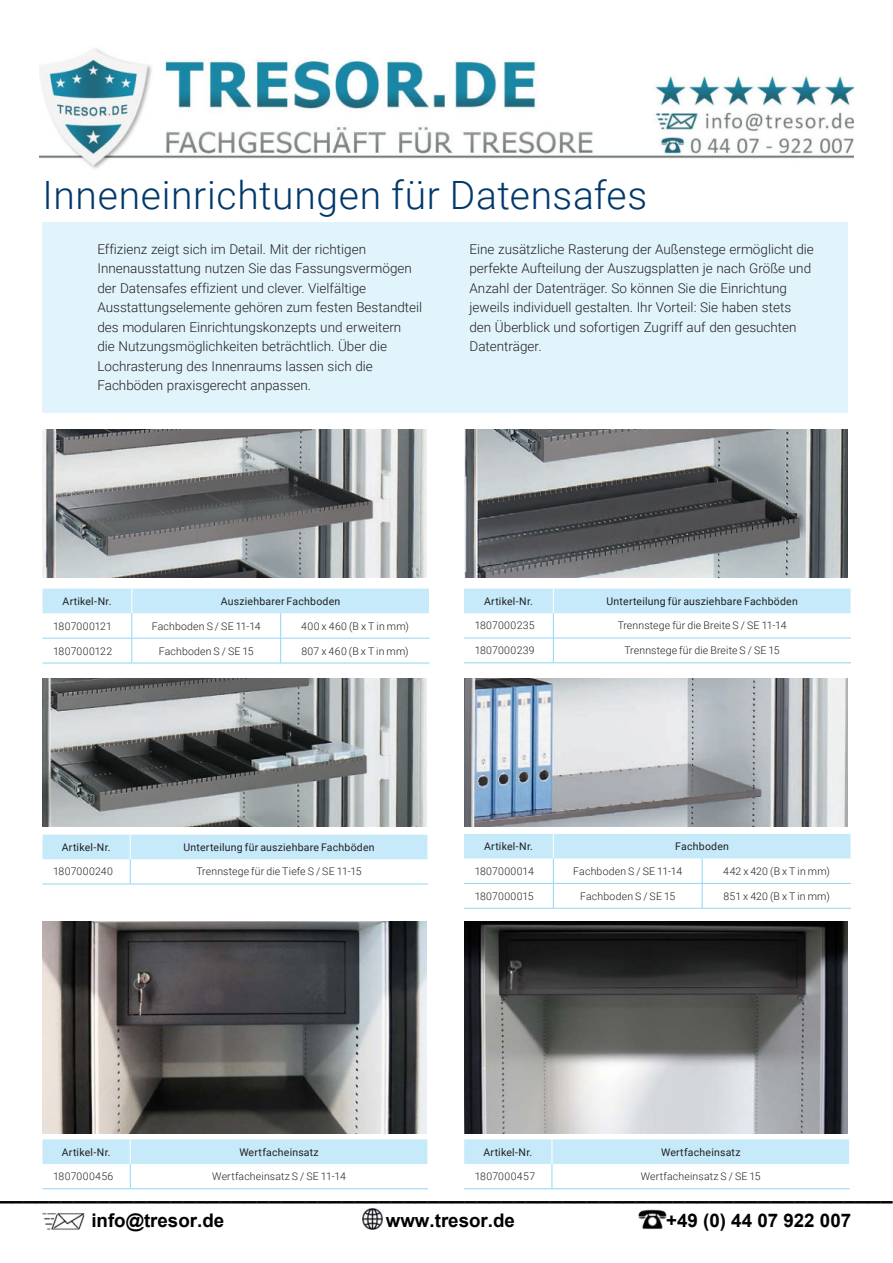
<style>
.page{position:relative;width:893px;height:1263px;background:#fff}
.page>*{position:absolute;margin:0;border:0;box-sizing:border-box;transform-origin:0 0}
.t1{font:300 39px "Roboto";letter-spacing:.02em;color:#01386b}
.t2{font:700 22.05px "Arial";color:#000}
.t3{font:700 18.75px "Arial";color:#000}
.t4{font:300 13.5px/19.5px "Roboto";color:#231f20}
.t5{font:300 10.5px "Roboto";letter-spacing:.015em;color:#231f20}
.t6{font:10.5px "Roboto";letter-spacing:.02em;color:#231f20}
.t7{font:300 10.5px "Roboto";letter-spacing:.035em;color:#231f20}
</style>
<div class="page">
<img style="left:43px;top:429px;width:384px;height:148px">
<img style="left:464px;top:429px;width:383px;height:148px">
<img style="left:43px;top:921px;width:384px;height:213px">
<img style="left:464px;top:921px;width:383px;height:213px">
<img style="left:464px;top:678px;width:383px;height:149px">
<img style="left:43px;top:678px;width:384px;height:149px">
<div style="left:43px;top:222px;width:804px;height:190px;background:#e1f4fc"></div>
<svg style="left:43px;top:589px;width:387px;height:74px"></svg>
<hr style="left:43px;top:663px;width:89px;height:1px;background:#8dd7f7">
<hr style="left:132px;top:663px;width:149px;height:1px;background:#8dd7f7">
<hr style="left:281px;top:663px;width:148px;height:1px;background:#8dd7f7">
<hr style="left:464px;top:663px;width:89px;height:1px;background:#8dd7f7">
<hr style="left:553px;top:663px;width:298px;height:1px;background:#8dd7f7">
<svg style="left:464px;top:589px;width:387px;height:74px"></svg>
<svg style="left:43px;top:835px;width:385px;height:49px"></svg>
<hr style="left:43px;top:884px;width:87px;height:1px;background:#8dd7f7">
<hr style="left:130px;top:884px;width:298px;height:1px;background:#8dd7f7">
<svg style="left:464px;top:834px;width:387px;height:74px"></svg>
<hr style="left:464px;top:908px;width:89px;height:1px;background:#8dd7f7">
<hr style="left:553px;top:908px;width:149px;height:1px;background:#8dd7f7">
<hr style="left:702px;top:908px;width:149px;height:1px;background:#8dd7f7">
<svg style="left:43px;top:1139px;width:385px;height:49px"></svg>
<hr style="left:43px;top:1188px;width:87px;height:1px;background:#8dd7f7">
<hr style="left:130px;top:1188px;width:298px;height:1px;background:#8dd7f7">
<svg style="left:464px;top:1139px;width:386px;height:49px"></svg>
<hr style="left:464px;top:1188px;width:88px;height:1px;background:#8dd7f7">
<hr style="left:552px;top:1188px;width:298px;height:1px;background:#8dd7f7">
<img style="left:40px;top:48px;width:813px;height:121px">
<img style="left:42px;top:1213px;width:43px;height:17px">
<img style="left:638px;top:1209px;width:29px;height:21px">
<img style="left:362px;top:1208px;width:21px;height:21px">
<h1 class="t1" style="left:43px;top:177px;width:606px">Inneneinrichtungen für Datensafes</h1>
<p class="t4" style="left:97px;top:240px;width:326px">Effizienz zeigt sich im Detail. Mit der richtigen Innenausstattung nutzen Sie das Fassungsvermögen der Datensafes effizient und clever. Vielfältige Ausstattungselemente gehören zum festen Bestandteil des modularen Einrichtungskonzepts und erweitern<br>die Nutzungsmöglichkeiten beträchtlich. Über die Lochrasterung des Innenraums lassen sich die Fachböden praxisgerecht anpassen.</p>
<p class="t4" style="left:469px;top:240px;width:346px">Eine zusätzliche Rasterung der Außenstege ermöglicht die perfekte Aufteilung der Auszugsplatten je nach Größe und Anzahl der Datenträger. So können Sie die Einrichtung jeweils individuell gestalten. Ihr Vorteil: Sie haben stets den Überblick und sofortigen Zugriff auf den gesuchten Datenträger.</p>
<p class="t6" style="left:62px;top:596px;width:50px">Artikel-Nr.</p>
<p class="t6" style="left:221px;top:596px;width:121px">Ausziehbarer Fachboden</p>
<p class="t5" style="left:53px;top:621px;width:60px">1807000121</p>
<p class="t5" style="left:152px;top:621px;width:110px">Fachboden S / SE 11-14</p>
<p class="t7" style="left:301px;top:621px;width:109px">400 x 460 (B x T in mm)</p>
<p class="t5" style="left:53px;top:646px;width:61px">1807000122</p>
<p class="t5" style="left:159px;top:646px;width:97px">Fachboden S / SE 15</p>
<p class="t5" style="left:301px;top:646px;width:109px">807 x 460 (B x T in mm)</p>
<p class="t6" style="left:484px;top:596px;width:50px">Artikel-Nr.</p>
<p class="t6" style="left:606px;top:596px;width:193px">Unterteilung für ausziehbare Fachböden</p>
<p class="t5" style="left:475px;top:621px;width:61px">1807000235</p>
<p class="t5" style="left:618px;top:621px;width:170px">Trennstege für die Breite S / SE 11-14</p>
<p class="t5" style="left:475px;top:646px;width:61px">1807000239</p>
<p class="t5" style="left:625px;top:646px;width:157px">Trennstege für die Breite S / SE 15</p>
<p class="t6" style="left:62px;top:842px;width:50px">Artikel-Nr.</p>
<p class="t6" style="left:183px;top:842px;width:193px">Unterteilung für ausziehbare Fachböden</p>
<p class="t5" style="left:53px;top:867px;width:61px">1807000240</p>
<p class="t5" style="left:197px;top:867px;width:166px">Trennstege für die Tiefe S / SE 11-15</p>
<p class="t6" style="left:484px;top:842px;width:50px">Artikel-Nr.</p>
<p class="t6" style="left:675px;top:841px;width:55px">Fachboden</p>
<p class="t5" style="left:475px;top:866px;width:61px">1807000014</p>
<p class="t5" style="left:573px;top:866px;width:110px">Fachboden S / SE 11-14</p>
<p class="t5" style="left:723px;top:866px;width:108px">442 x 420 (B x T in mm)</p>
<p class="t5" style="left:475px;top:891px;width:61px">1807000015</p>
<p class="t5" style="left:580px;top:891px;width:97px">Fachboden S / SE 15</p>
<p class="t5" style="left:723px;top:891px;width:108px">851 x 420 (B x T in mm)</p>
<p class="t6" style="left:62px;top:1147px;width:50px">Artikel-Nr.</p>
<p class="t6" style="left:239px;top:1147px;width:81px">Wertfacheinsatz</p>
<p class="t7" style="left:53px;top:1172px;width:62px">1807000456</p>
<p class="t5" style="left:212px;top:1172px;width:135px">Wertfacheinsatz S / SE 11-14</p>
<p class="t6" style="left:483px;top:1147px;width:50px">Artikel-Nr.</p>
<p class="t6" style="left:661px;top:1147px;width:81px">Wertfacheinsatz</p>
<p class="t7" style="left:475px;top:1172px;width:62px">1807000457</p>
<p class="t5" style="left:641px;top:1172px;width:121px">Wertfacheinsatz S / SE 15</p>
<h2 class="t2" style="left:0;top:1176px;width:895px">_________________________________________________________________________</h2>
<h3 class="t3" style="left:91px;top:1208px;width:134px">info@tresor.de</h3>
<h3 class="t3" style="left:386px;top:1208px;width:131px">www.tresor.de</h3>
<h3 class="t3" style="left:666px;top:1208px;width:187px">+49 (0) 44 07 922 007</h3>
</div>
